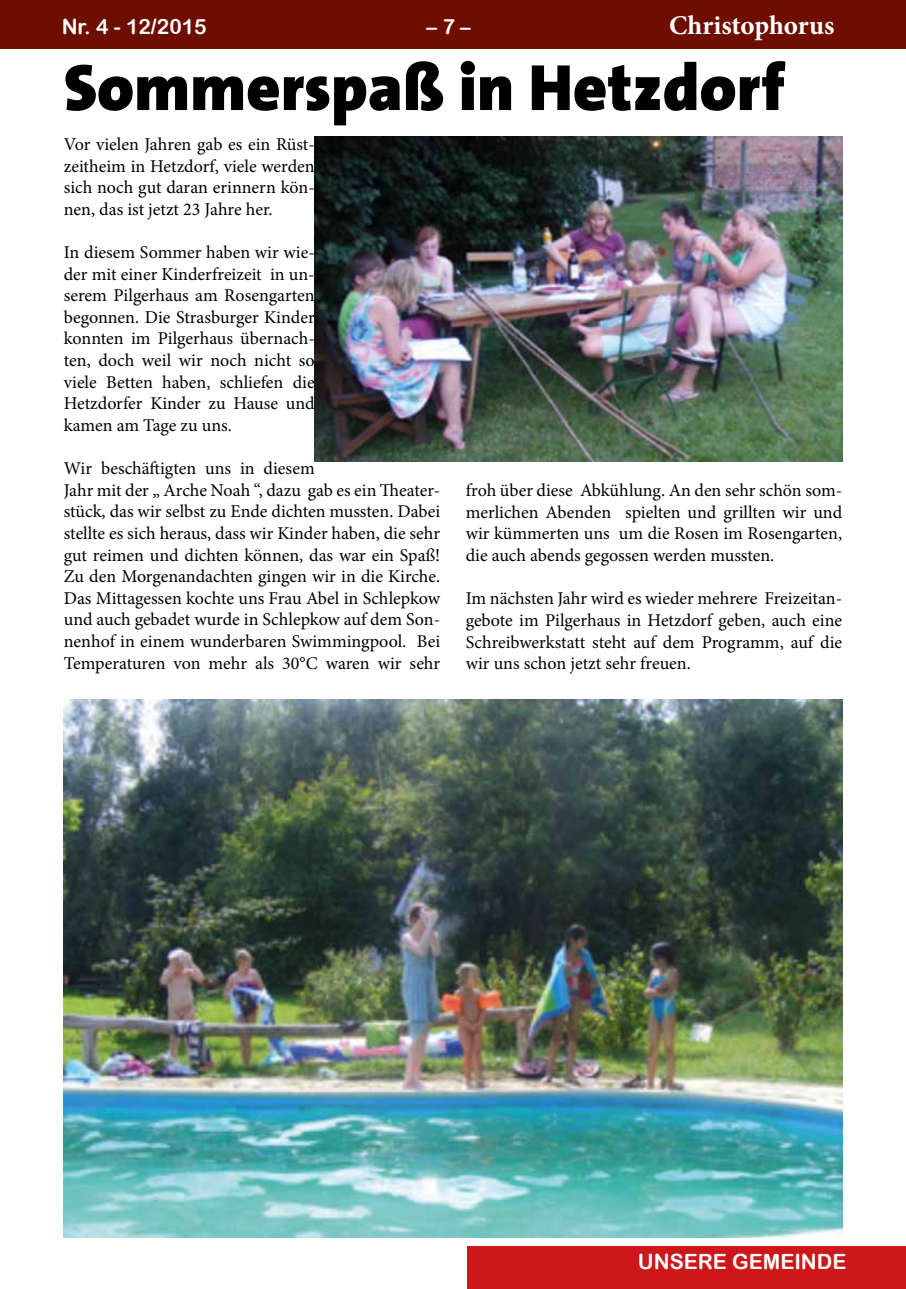
<style>
.page{position:relative;width:906px;height:1289px;background:#fff}
.page>*{position:absolute;margin:0;border:0;box-sizing:border-box;transform-origin:0 0}
.t1{font:900 66px "SPD The Sans";color:#000}
.t2{font:700 27px "Minion Pro";color:#fff}
.t3{font:21px "Arial Rounded MT Bold";color:#fff}
.t4{font:18px/21.6px "Minion Pro";color:#000;text-align:justify}
</style>
<div class="page">
<div style="left:0;top:0;width:906px;height:49px;background:#6e0e00"></div>
<div style="left:468px;top:1246px;width:438px;height:42px;background:#cd171a"></div>
<img style="left:315px;top:137px;width:527px;height:324px">
<img style="left:64px;top:699px;width:778px;height:538px">
<p class="t3" style="left:62px;top:14px;width:147px">NR. 4 - 12/2015</p>
<p class="t3" style="left:426px;top:14px;width:45px">– 7 –</p>
<h2 class="t2" style="left:669px;top:7px;width:167px">Christophorus</h2>
<h1 class="t1" style="left:64px;top:52px;width:723px">Sommerspaß in Hetzdorf</h1>
<p class="t4" style="left:64px;top:133px;width:252px">Vor vielen Jahren gab es ein Rüst&shy;zeitheim in Hetzdorf, viele werden sich noch gut daran erinnern kön&shy;nen, das ist jetzt 23 Jahre her.</p>
<p class="t4" style="left:64px;top:241px;width:252px">In diesem Sommer haben wir wie&shy;der mit einer Kinderfreizeit in un&shy;serem Pilgerhaus am Rosengarten begonnen. Die Strasburger Kinder konnten im Pilgerhaus übernach&shy;ten, doch weil wir noch nicht so viele Betten haben, schliefen die Hetzdorfer Kinder zu Hause und kamen am Tage zu uns.</p>
<p class="t4" style="left:64px;top:457px;width:378px;text-align:left">Wir beschäftigten uns in diesem<br>Jahr mit der „ Arche Noah “, dazu gab es ein Theater&shy;stück, das wir selbst zu Ende dichten mussten. Dabei stellte es sich heraus, dass wir Kinder haben, die sehr gut reimen und dichten können, das war ein Spaß!<br>Zu den Morgenandachten gingen wir in die Kirche.<br>Das Mittagessen kochte uns Frau Abel in Schlepkow und auch gebadet wurde in Schlepkow auf dem Son&shy;nenhof in einem wunderbaren Swimmingpool. Bei Temperaturen von mehr als 30°C waren wir sehr</p>
<p class="t4" style="left:466px;top:480px;width:378px">froh über diese Abkühlung. An den sehr schön som&shy;merlichen Abenden spielten und grillten wir und wir kümmerten uns um die Rosen im Rosengarten, die auch abends gegossen werden mussten.</p>
<p class="t4" style="left:466px;top:588px;width:378px">Im nächsten Jahr wird es wieder mehrere Freizeitan&shy;gebote im Pilgerhaus in Hetzdorf geben, auch eine Schreibwerkstatt steht auf dem Programm, auf die wir uns schon jetzt sehr freuen.</p>
<p class="t3" style="left:638px;top:1248px;width:32px">UNSERE</p>
<p class="t3" style="left:732px;top:1248px;width:32px">GEMEINDE</p>
</div>
